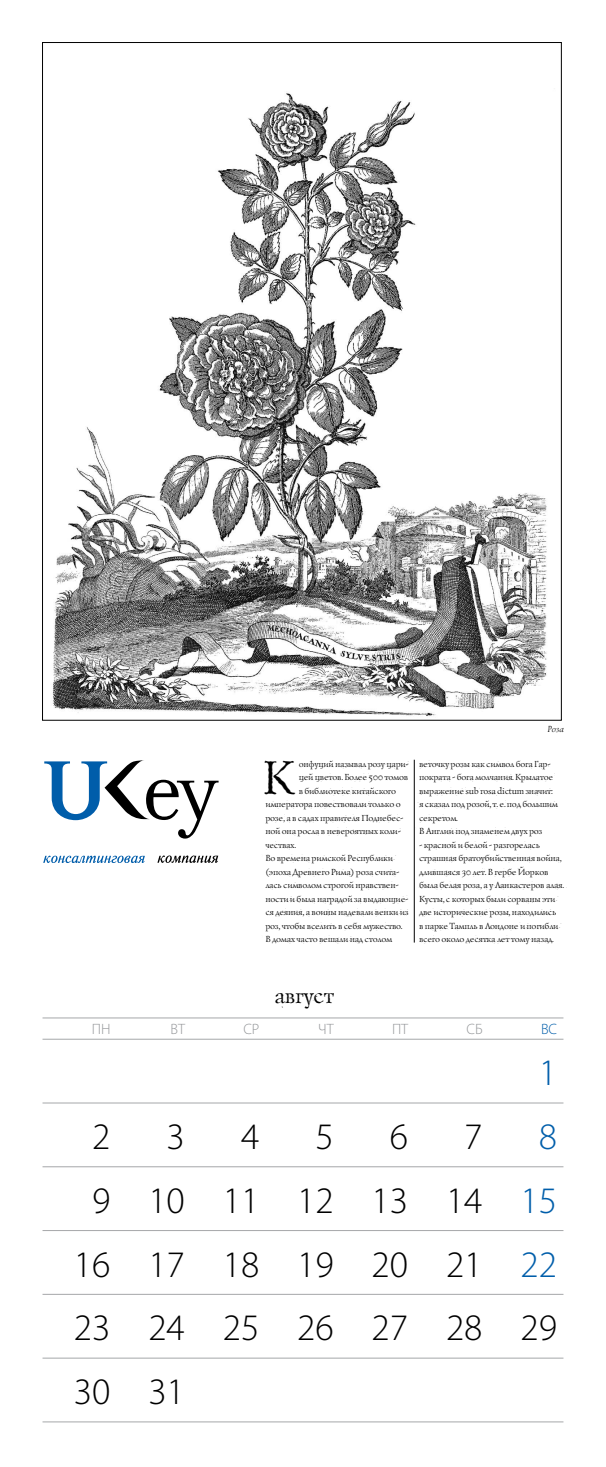
<style>
.page{position:relative;width:606px;height:1467px;background:#fff}
.page>*{position:absolute;margin:0;border:0;box-sizing:border-box;transform-origin:0 0}
.t1{font:48.45px "Lazurski Antique Display";color:#000}
.t2{font:300 37.5px "Myriad Pro";color:#000}
.t3{font:300 37.5px "Myriad Pro";color:#005eaa}
.t4{font:22.5px "Lazurski Antique Display";color:#000}
.t5{font:300 15px "Myriad Pro";color:#939598}
.t6{font:300 15px "Myriad Pro";color:#005eaa}
.t7{font:9px/13.5px "Lazurski Antique Display";color:#000}
.t8{font:italic 9px "Lazurski";color:#000}
.s1{color:#005eaa}
</style>
<div class="page">
<hr style="left:43px;top:1018px;width:520px;height:1px;background:#a5a7a9">
<hr style="left:43px;top:1039px;width:520px;height:1px;background:#a5a7a9">
<hr style="left:43px;top:1103px;width:520px;height:1px;background:#a5a7a9">
<hr style="left:43px;top:1167px;width:520px;height:1px;background:#a5a7a9">
<hr style="left:43px;top:1230px;width:520px;height:1px;background:#a5a7a9">
<hr style="left:43px;top:1294px;width:520px;height:1px;background:#a5a7a9">
<hr style="left:43px;top:1358px;width:520px;height:1px;background:#a5a7a9">
<hr style="left:43px;top:1422px;width:520px;height:1px;background:#a5a7a9">
<svg style="left:44px;top:760px;width:175px;height:79px"></svg>
<svg style="left:157px;top:855px;width:61px;height:8px"></svg>
<svg style="left:43px;top:856px;width:102px;height:7px"></svg>
<hr style="left:414px;top:760px;width:1px;height:183px;background:#000">
<img style="left:52px;top:93px;width:495px;height:623px">
<p class="t8" style="left:547px;top:723px;width:18px">Роза</p>
<p class="t7" style="left:419px;top:757px;width:140px">веточку розыкаксимвол бога Гар&shy;пократа - бога молчания. Крылатое выражениеsub rosa dictum значит: ясказал под розой, т. е. под большим секретом.<br>ВАнглии под знаменем двух роз</p>
<p class="t7" style="left:419px;top:838px;width:151px">- красной и белой - разгорелась страшнаябратоубийственнаявойна, длившаяся30лет. ВгербеЙорков была белаяроза, а у Ланкастеров алая.<br>Кусты, с которых были сорваныэти двеисторическиерозы, находились<br>в паркеТампль в Лондонеи погибли всего около десятка лет тому назад.</p>
<h1 class="t1" style="left:260px;top:745px;width:32px">К</h1>
<p class="t7" style="left:298px;top:757px;width:110px">онфуций называл розу цари-</p>
<p class="t7" style="left:298px;top:770px;width:111px">цей цветов. Более500томов</p>
<p class="t7" style="left:298px;top:784px;width:99px">в библиотекекитайского</p>
<p class="t7" style="left:265px;top:797px;width:136px">императора повествовали только о</p>
<p class="t7" style="left:265px;top:811px;width:138px">розе, а в садах правителяПоднебес-</p>
<p class="t7" style="left:265px;top:824px;width:136px">ной она росла в невероятных коли-</p>
<p class="t7" style="left:265px;top:838px;width:32px">чествах.</p>
<p class="t7" style="left:265px;top:851px;width:131px">Во времена римской Республики</p>
<p class="t7" style="left:265px;top:865px;width:134px">(эпоха Древнего Рима) роза счита-</p>
<p class="t7" style="left:265px;top:878px;width:134px">лась символом строгой нравствен-</p>
<p class="t7" style="left:265px;top:892px;width:146px">ности и была наградой за выдающие-</p>
<p class="t7" style="left:265px;top:905px;width:145px">сядеяния, а воинынадевали венки из</p>
<p class="t7" style="left:265px;top:919px;width:138px">роз, чтобывселить в себямужество.</p>
<p class="t7" style="left:265px;top:932px;width:128px">Вдомах часто вешали над столом</p>
<h3 class="t4" style="left:273px;top:980px;width:60px">август</h3>
<h3 class="t5" style="left:92px;top:1020px;width:20px">ПН</h3>
<h3 class="t5" style="left:170px;top:1020px;width:16px">ВТ</h3>
<h3 class="t5" style="left:243px;top:1020px;width:18px">СР</h3>
<h3 class="t5" style="left:318px;top:1020px;width:17px">ЧТ</h3>
<h3 class="t5" style="left:392px;top:1020px;width:18px">ПТ</h3>
<h3 class="t5" style="left:466px;top:1020px;width:18px">СБ</h3>
<h3 class="t6" style="left:541px;top:1020px;width:17px">ВС</h3>
<h2 class="t3" style="left:539px;top:1050px;width:20px">1</h2>
<h2 class="t2" style="left:92px;top:1114px;width:20px">2</h2>
<h2 class="t2" style="left:167px;top:1114px;width:20px">3</h2>
<h2 class="t2" style="left:241px;top:1114px;width:20px">4</h2>
<h2 class="t2" style="left:315px;top:1114px;width:20px">5</h2>
<h2 class="t2" style="left:390px;top:1114px;width:20px">6</h2>
<h2 class="t2" style="left:464px;top:1114px;width:20px">7</h2>
<h2 class="t3" style="left:539px;top:1114px;width:20px">8</h2>
<h2 class="t2" style="left:92px;top:1178px;width:466px">9 10 11 12 13 14 <span class="s1">15</span></h2>
<h2 class="t2" style="left:74px;top:1241px;width:485px">16 17 18 19 20 21 <span class="s1">22</span></h2>
<h2 class="t2" style="left:74px;top:1305px;width:484px">23 24 25 26 27 28 29</h2>
<h2 class="t2" style="left:74px;top:1369px;width:112px">30 31</h2>
</div>
